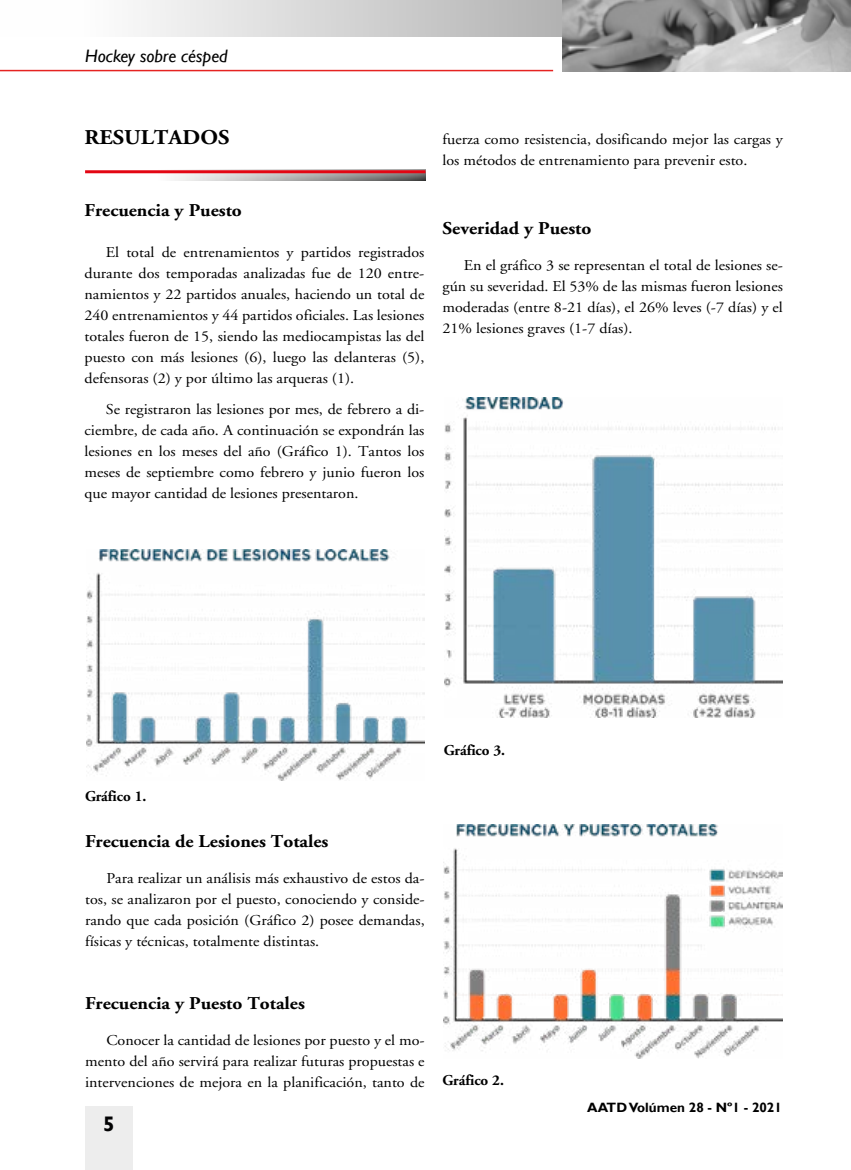
<style>
.page{position:relative;width:851px;height:1170px;background:#fff}
.page>*{position:absolute;margin:0;border:0;box-sizing:border-box;transform-origin:0 0}
.t1{font:700 21px "Adobe Garamond";color:#000;scale:1.07 1}
.t2{font:700 21px "Gill Sans";color:#b3b2b2}
.t3{font:700 18px "Adobe Garamond";color:#000;scale:1.07 1}
.t4{font:italic 18px "Gill Sans";color:#000}
.t5{font:15px/21px "Adobe Garamond";color:#000;text-align:justify;scale:1.07 1}
.t6{font:700 15px "Adobe Garamond";color:#000}
.t7{font:700 13.5px "Gill Sans";color:#000}
.s1{color:#020203}
</style>
<div class="page">
<div style="left:85px;top:1106px;width:48px;height:63px;background:#ededed"></div>
<div style="left:0;top:0;width:568px;height:36px;background:linear-gradient(to right,#fff,#b3b3b3)"></div>
<img style="left:562px;top:0;width:288px;height:71px">
<svg style="left:85px;top:169px;width:340px;height:12px"></svg>
<hr style="left:85px;top:170px;width:340px;height:3px;background:#e30613">
<img style="left:86px;top:549px;width:338px;height:231px">
<img style="left:444px;top:397px;width:338px;height:320px">
<img style="left:443px;top:824px;width:339px;height:234px">
<hr style="left:0;top:70px;width:553px;height:1px;background:#e52321">
<p class="t4" style="left:85px;top:45px;width:144px">Hockey sobre césped</p>
<h1 class="t1" style="left:84px;top:126px;width:137px">RESULTADOS</h1>
<p class="t3" style="left:84px;top:200px;width:148px">Frecuencia y Puesto</p>
<p class="t5" style="left:84px;top:242px;width:319px;text-indent:21px">El total de entrenamientos y partidos registrados durante dos temporadas analizadas fue de 120 entre&shy;namientos y 22 partidos anuales, haciendo un total de 240 entrenamientos y 44 partidos oficiales. Las lesiones totales fueron de 15, siendo las mediocampistas las del puesto con más lesiones (6), luego las delanteras (5), defensoras (2) y por último las arqueras (1).</p>
<p class="t5" style="left:84px;top:399px;width:319px;text-indent:21px">Se registraron las lesiones por mes, de febrero a di&shy;ciembre, de cada año. A continuación se expondrán las lesiones en los meses del año (Gráfico 1). Tantos los meses de septiembre como febrero y junio fueron los que mayor cantidad de lesiones presentaron.</p>
<p class="t5" style="left:442px;top:129px;width:319px">fuerza como resistencia, dosificando mejor las cargas y los métodos de entrenamiento para prevenir esto.</p>
<p class="t3" style="left:442px;top:218px;width:141px">Severidad y Puesto</p>
<p class="t5" style="left:442px;top:255px;width:319px;text-indent:21px">En el gráfico 3 se representan el total de lesiones se&shy;gún su severidad. El 53% de las mismas fueron lesiones moderadas (entre 8-21 días), el 26% leves (-7 días) y el 21% lesiones graves (1-7 días).</p>
<p class="t6" style="left:85px;top:788px;width:63px">Gráfico 1.</p>
<p class="t3" style="left:85px;top:830px;width:229px">Frecuencia de Lesiones Totales</p>
<p class="t5" style="left:85px;top:867px;width:319px;text-indent:21px">Para realizar un análisis más exhaustivo de estos da&shy;tos, se analizaron por el puesto, conociendo y conside&shy;rando que cada posición (Gráfico 2) posee demandas, físicas y técnicas, totalmente distintas.</p>
<p class="t3" style="left:85px;top:992px;width:207px">Frecuencia y Puesto Totales</p>
<p class="t5" style="left:85px;top:1029px;width:319px;text-indent:21px">Conocer la cantidad de lesiones por puesto y el mo&shy;mento del año servirá para realizar futuras propuestas e intervenciones de mejora en la planificación, tanto de</p>
<h1 class="t2" style="left:93px;top:1110px;width:23px">5<span class="s1">5</span></h1>
<p class="t6" style="left:443px;top:742px;width:63px">Gráfico 3.</p>
<p class="t6" style="left:442px;top:1072px;width:63px">Gráfico 2.</p>
<p class="t7" style="left:587px;top:1099px;width:196px">AATD Volúmen 28 - Nº1 - 2021</p>
</div>
